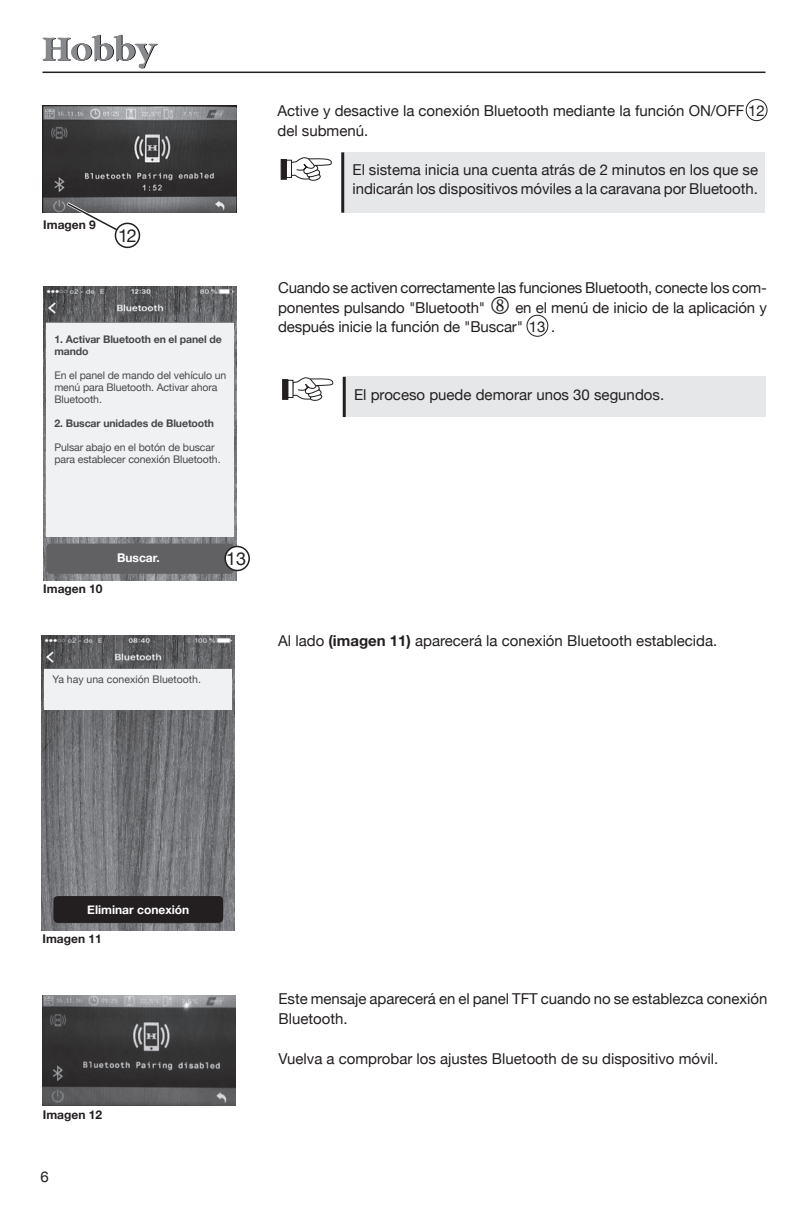
<style>
.page{position:relative;width:808px;height:1221px;background:#fff}
.page>*{position:absolute;margin:0;border:0;box-sizing:border-box;transform-origin:0 0}
.t1{font:18px "Helvetica Neue";color:#231f20}
.t2{font:15px/19.8px "Helvetica Neue";color:#231f20}
.t3{font:700 12px "Helvetica Neue";color:#231f20}
.t4{font:700 12px "Helvetica Neue";color:#fff}
.t5{font:10.5px/12px "Helvetica Neue";letter-spacing:-.01em;color:#464748}
.t6{font:700 10.5px/12px "Helvetica Neue";letter-spacing:-.01em;color:#464748}
.s1{font-weight:700}
</style>
<div class="page">
<hr style="left:43px;top:72px;width:722px;height:1px;background:#231f20">
<svg style="left:43px;top:35px;width:115px;height:33px"></svg>
<div style="left:343px;top:152px;width:422px;height:61px;background:#e6e7e9"></div>
<hr style="left:341px;top:152px;width:3px;height:61px;background:#231f20">
<div style="left:281px;top:159px;width:6px;height:21px;background:#231f20"></div>
<svg style="left:290px;top:157px;width:42px;height:24px"></svg>
<div style="left:746px;top:99px;width:21px;height:22px;border:1px solid #231f20;border-radius:50%"></div>
<img style="left:43px;top:995px;width:193px;height:110px">
<img style="left:43px;top:106px;width:193px;height:107px">
<svg style="left:64px;top:199px;width:68px;height:41px"></svg>
<div style="left:115px;top:223px;width:24px;height:24px;background:#fff;border-radius:50%"></div>
<div style="left:115px;top:222px;width:25px;height:26px;border:2px solid #231f20;border-radius:50%"></div>
<img style="left:42px;top:635px;width:193px;height:295px">
<img style="left:43px;top:286px;width:193px;height:294px">
<div style="left:344px;top:376px;width:422px;height:41px;background:#e6e7e9"></div>
<hr style="left:343px;top:377px;width:3px;height:40px;background:#231f20">
<svg style="left:288px;top:380px;width:4px;height:18px"></svg>
<svg style="left:282px;top:379px;width:6px;height:21px"></svg>
<svg style="left:292px;top:377px;width:42px;height:24px"></svg>
<div style="left:527px;top:315px;width:21px;height:21px;border:1px solid #231f20;border-radius:50%"></div>
<div style="left:46px;top:323px;width:188px;height:214px;background:#f0f1f2"></div>
<div style="left:46px;top:543px;width:188px;height:30px;background:#616164;border-radius:4px"></div>
<div style="left:225px;top:546px;width:24px;height:24px;background:#fff;border-radius:50%"></div>
<div style="left:224px;top:545px;width:26px;height:26px;border:2px solid #231f20;border-radius:50%"></div>
<div style="left:45px;top:669px;width:187px;height:40px;background:#f0f1f2"></div>
<div style="left:54px;top:896px;width:169px;height:26px;background:#231f20;border-radius:4px"></div>
<p class="t3" style="left:43px;top:213px;width:54px">Imagen 9</p>
<p class="t1" style="left:118px;top:220px;width:20px">12</p>
<p class="t6" style="left:54px;top:332px;width:169px">1. Activar Bluetooth en el panel de mando</p>
<p class="t5" style="left:54px;top:368px;width:173px">En el panel de mando del vehículo un menú para Bluetooth. Activar ahora<br>Bluetooth.</p>
<p class="t6" style="left:54px;top:416px;width:161px">2. Buscar unidades de Bluetooth</p>
<p class="t5" style="left:54px;top:440px;width:168px">Pulsar abajo en el botón de buscar para establecer conexión Bluetooth.</p>
<p class="t2" style="left:277px;top:100px;width:489px">Active y desactive la conexión Bluetooth mediante la función ON/OFF 12 del submenú.</p>
<p class="t2" style="left:352px;top:158px;width:407px">El sistema inicia una cuenta atrás de 2 minutos en los que se indicarán los dispositivos móviles a la caravana por Bluetooth.</p>
<p class="t2" style="left:278px;top:276px;width:490px;text-align:justify">Cuando se activen correctamente las funciones Bluetooth, conecte los com&shy;ponentes pulsando "Bluetooth" ❑ en el menú de inicio de la aplicación y después inicie la función de "Buscar" 13 .</p>
<p class="t2" style="left:354px;top:384px;width:312px">El proceso puede demorar unos 30 segundos.</p>
<p class="t3" style="left:43px;top:578px;width:61px">Imagen 10</p>
<p class="t4" style="left:117px;top:547px;width:44px">Buscar.</p>
<p class="t1" style="left:226px;top:543px;width:22px">13</p>
<p class="t5" style="left:53px;top:672px;width:150px">Ya hay una conexión Bluetooth.</p>
<p class="t2" style="left:278px;top:630px;width:441px">Al lado <span class="s1">(imagen 11)</span> aparecerá la conexión Bluetooth establecida.</p>
<p class="t4" style="left:87px;top:898px;width:104px">Eliminar conexión</p>
<p class="t3" style="left:43px;top:927px;width:61px">Imagen 11</p>
<p class="t3" style="left:43px;top:1104px;width:61px">Imagen 12</p>
<p class="t2" style="left:40px;top:1165px;width:10px">6</p>
<p class="t2" style="left:278px;top:987px;width:490px">Este mensaje aparecerá en el panel TFT cuando no se establezca conexión<br>Bluetooth.</p>
<p class="t2" style="left:278px;top:1047px;width:441px">Vuelva a comprobar los ajustes Bluetooth de su dispositivo móvil.</p>
</div>
